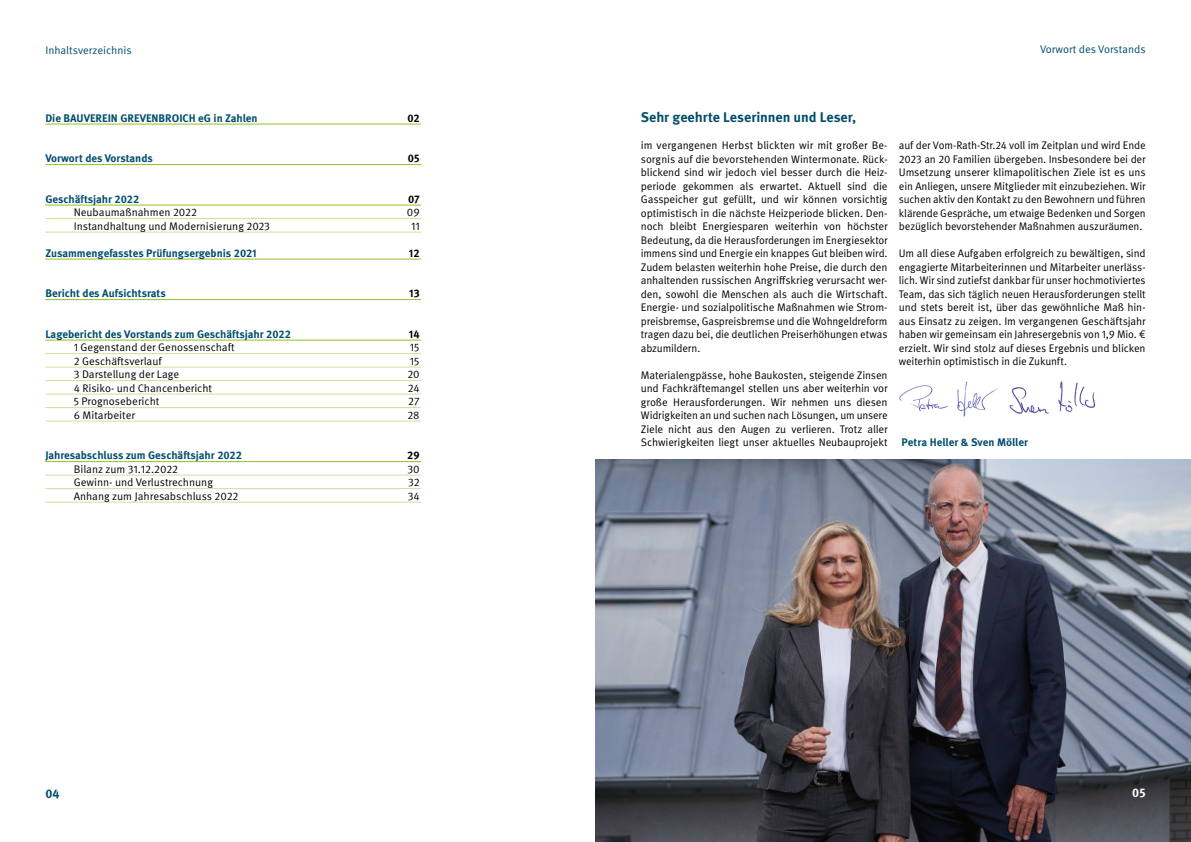
<style>
.page{position:relative;width:1191px;height:842px;background:#fff}
.page>*{position:absolute;margin:0;border:0;box-sizing:border-box;transform-origin:0 0}
.t1{font:700 14px "Meta Pro";color:#004d6e}
.t2{font:700 12.5px "Meta Pro";color:#004d6e}
.t3{font:700 12.5px "Meta Pro";color:#fff}
.t4{font:11px/13.5px "Meta Pro";letter-spacing:-.005em;color:#000;text-align:justify}
.t5{font:700 11px "Meta Pro";color:#004d6e}
.t6{font:11px "Meta Pro";color:#004d6e}
.t7{font:700 11px "Meta Pro";color:#000}
</style>
<div class="page">
<img style="left:595px;top:459px;width:596px;height:383px">
<hr style="left:45px;top:124px;width:376px;height:1px;background:#95c11f">
<hr style="left:45px;top:164px;width:376px;height:1px;background:#95c11f">
<hr style="left:45px;top:205px;width:376px;height:1px;background:#95c11f">
<hr style="left:45px;top:218px;width:376px;height:1px;background:#cfe09b">
<hr style="left:45px;top:232px;width:376px;height:1px;background:#cfe09b">
<hr style="left:45px;top:259px;width:376px;height:1px;background:#95c11f">
<hr style="left:45px;top:299px;width:376px;height:1px;background:#95c11f">
<hr style="left:45px;top:340px;width:376px;height:1px;background:#95c11f">
<hr style="left:45px;top:353px;width:376px;height:1px;background:#cfe09b">
<hr style="left:45px;top:367px;width:376px;height:1px;background:#cfe09b">
<hr style="left:45px;top:380px;width:376px;height:1px;background:#cfe09b">
<hr style="left:45px;top:394px;width:376px;height:1px;background:#cfe09b">
<hr style="left:45px;top:407px;width:376px;height:1px;background:#cfe09b">
<hr style="left:45px;top:421px;width:376px;height:1px;background:#cfe09b">
<hr style="left:45px;top:461px;width:376px;height:1px;background:#95c11f">
<hr style="left:45px;top:475px;width:376px;height:1px;background:#cfe09b">
<hr style="left:45px;top:488px;width:376px;height:1px;background:#cfe09b">
<hr style="left:45px;top:502px;width:376px;height:1px;background:#cfe09b">
<img style="left:1009px;top:381px;width:86px;height:33px">
<img style="left:899px;top:381px;width:99px;height:36px">
<p class="t6" style="left:45px;top:42px;width:88px">Inhaltsverzeichnis</p>
<p class="t6" style="left:1040px;top:41px;width:107px">Vorwort des Vorstands</p>
<p class="t5" style="left:45px;top:109px;width:214px">Die BAUVEREIN GREVENBROICH eG in Zahlen</p>
<p class="t7" style="left:407px;top:109px;width:14px">02</p>
<p class="t5" style="left:45px;top:150px;width:109px">Vorwort des Vorstands</p>
<p class="t7" style="left:408px;top:150px;width:13px">05</p>
<p class="t5" style="left:45px;top:190px;width:95px">Geschäftsjahr 2022</p>
<p class="t7" style="left:408px;top:190px;width:13px">07</p>
<p class="t4" style="left:74px;top:205px;width:125px">Neubaumaßnahmen 2022</p>
<p class="t4" style="left:407px;top:205px;width:14px">09</p>
<p class="t4" style="left:74px;top:219px;width:198px">Instandhaltung und Modernisierung 2023</p>
<p class="t4" style="left:411px;top:219px;width:10px">11</p>
<p class="t5" style="left:45px;top:244px;width:213px">Zusammengefasstes Prüfungsergebnis 2021</p>
<p class="t7" style="left:409px;top:244px;width:12px">12</p>
<p class="t5" style="left:45px;top:285px;width:122px">Bericht des Aufsichtsrats</p>
<p class="t7" style="left:409px;top:285px;width:12px">13</p>
<p class="t5" style="left:45px;top:325px;width:247px">Lagebericht des Vorstands zum Geschäftsjahr 2022</p>
<p class="t7" style="left:409px;top:325px;width:12px">14</p>
<p class="t4" style="left:74px;top:340px;width:162px">1 Gegenstand der Genossenschaft</p>
<p class="t4" style="left:410px;top:340px;width:11px">15</p>
<p class="t4" style="left:74px;top:354px;width:90px">2 Geschäftsverlauf</p>
<p class="t4" style="left:410px;top:354px;width:11px">15</p>
<p class="t4" style="left:74px;top:367px;width:107px">3 Darstellung der Lage</p>
<p class="t4" style="left:407px;top:367px;width:14px">20</p>
<p class="t4" style="left:74px;top:381px;width:140px">4 Risiko- und Chancenbericht</p>
<p class="t4" style="left:408px;top:381px;width:13px">24</p>
<p class="t4" style="left:74px;top:394px;width:87px">5 Prognosebericht</p>
<p class="t4" style="left:408px;top:394px;width:13px">27</p>
<p class="t4" style="left:74px;top:408px;width:63px">6 Mitarbeiter</p>
<p class="t4" style="left:407px;top:408px;width:14px">28</p>
<p class="t5" style="left:45px;top:447px;width:198px">Jahresabschluss zum Geschäftsjahr 2022</p>
<p class="t7" style="left:407px;top:447px;width:14px">29</p>
<p class="t4" style="left:74px;top:462px;width:106px">Bilanz zum 31.12.2022</p>
<p class="t4" style="left:407px;top:462px;width:14px">30</p>
<p class="t4" style="left:74px;top:475px;width:141px">Gewinn- und Verlustrechnung</p>
<p class="t4" style="left:408px;top:475px;width:13px">32</p>
<p class="t4" style="left:74px;top:489px;width:166px">Anhang zum Jahresabschluss 2022</p>
<p class="t4" style="left:408px;top:489px;width:14px">34</p>
<p class="t1" style="left:641px;top:106px;width:217px">Sehr geehrte Leserinnen und Leser,</p>
<p class="t4" style="left:641px;top:138px;width:248px">im vergangenen Herbst blickten wir mit großer Be&shy;sorgnis auf die bevorstehenden Wintermonate. Rück&shy;blickend sind wir jedoch viel besser durch die Heiz&shy;periode gekommen als erwartet. Aktuell sind die Gasspeicher gut gefüllt, und wir können vorsichtig optimistisch in die nächste Heizperiode blicken. Den&shy;noch bleibt Energiesparen weiterhin von höchster Bedeutung, da die Herausforderungen im Energiesektor immens sind und Energie ein knappes Gut bleiben wird.<br>Zudem belasten weiterhin hohe Preise, die durch den anhaltenden russischen Angriffskrieg verursacht wer&shy;den, sowohl die Menschen als auch die Wirtschaft.<br>Energie- und sozialpolitische Maßnahmen wie Strom&shy;preisbremse, Gaspreisbremse und die Wohngeldreform tragen dazu bei, die deutlichen Preiserhöhungen etwas abzumildern.</p>
<p class="t4" style="left:641px;top:367px;width:248px">Materialengpässe, hohe Baukosten, steigende Zinsen und Fachkräftemangel stellen uns aber weiterhin vor große Herausforderungen. Wir nehmen uns diesen Widrigkeiten an und suchen nach Lösungen, um unsere Ziele nicht aus den Augen zu verlieren. Trotz aller Schwierigkeiten liegt unser aktuelles Neubauprojekt</p>
<p class="t4" style="left:899px;top:138px;width:248px">auf der Vom-Rath-Str.24 voll im Zeitplan und wird Ende 2023 an 20 Familien übergeben. Insbesondere bei der Umsetzung unserer klimapolitischen Ziele ist es uns ein Anliegen, unsere Mitglieder mit einzubeziehen. Wir suchen aktiv den Kontakt zu den Bewohnern und führen klärende Gespräche, um etwaige Bedenken und Sorgen bezüglich bevorstehender Maßnahmen auszuräumen.</p>
<p class="t4" style="left:899px;top:246px;width:248px">Um all diese Aufgaben erfolgreich zu bewältigen, sind engagierte Mitarbeiterinnen und Mitarbeiter unerläss&shy;lich. Wir sind zutiefst dankbar für unser hochmotiviertes Team, das sich täglich neuen Herausforderungen stellt und stets bereit ist, über das gewöhnliche Maß hin&shy;aus Einsatz zu zeigen. Im vergangenen Geschäftsjahr haben wir gemeinsam ein Jahresergebnis von 1,9 Mio. € erzielt. Wir sind stolz auf dieses Ergebnis und blicken weiterhin optimistisch in die Zukunft.</p>
<p class="t5" style="left:901px;top:434px;width:128px">Petra Heller &amp; Sven Möller</p>
<p class="t2" style="left:45px;top:784px;width:16px">04</p>
<p class="t3" style="left:1132px;top:783px;width:15px">05</p>
</div>
